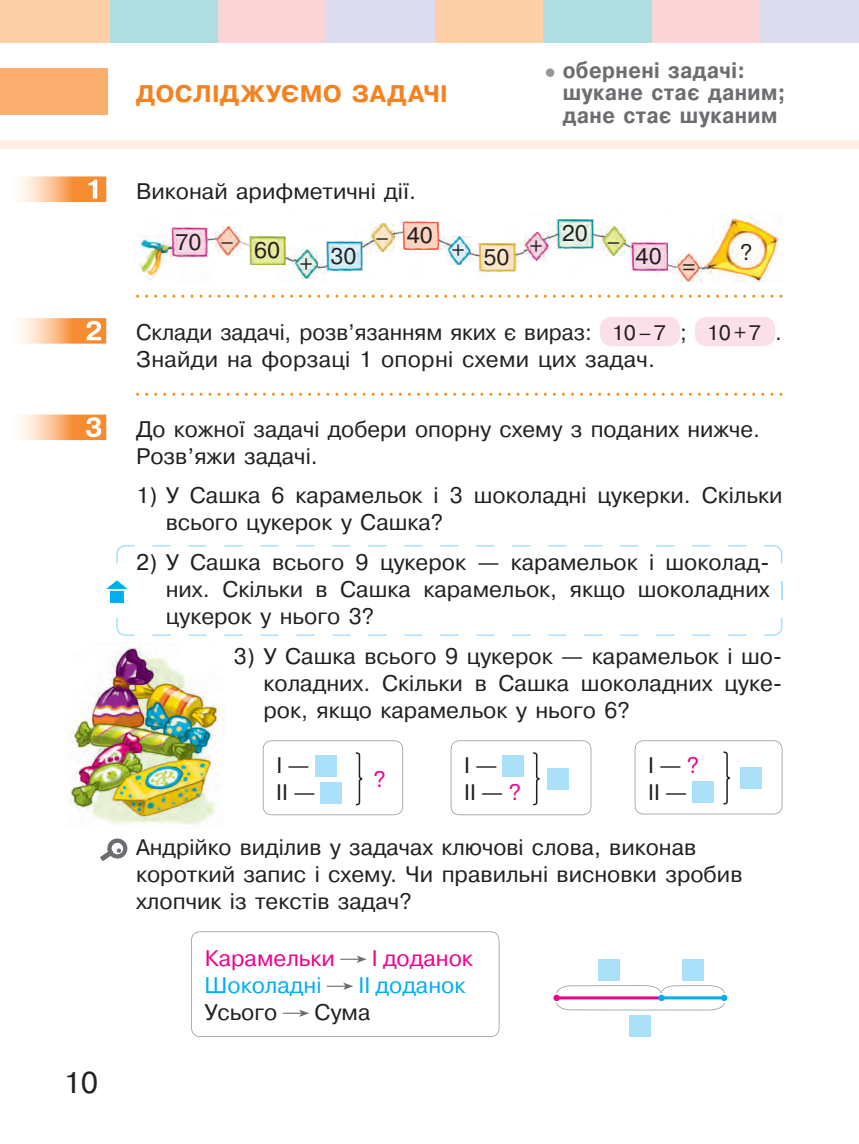
<style>
.page{position:relative;width:859px;height:1144px;background:#fff}
.page>*{position:absolute;margin:0;border:0;box-sizing:border-box;transform-origin:0 0}
.t1{font:30px "Pragmatica C";color:#231f20}
.t2{font:700 24px "Pragmatica C";letter-spacing:.02em;color:#f58220}
.t3{font:22.5px/27px "Pragmatica C";color:#231f20}
.t4{font:700 22.5px/22.5px "Pragmatica C";letter-spacing:.02em;color:#6c6d70;scale:.9 1}
.t5{font:22.5px "Pragmatica C";color:#ed028c}
.t6{font:22.5px "Pragmatica C";color:#00aeef}
.s1{font-weight:700;font-size:27px;color:#fff}
.s2{font-size:21px}
.s3{color:#ed028c}
</style>
<div class="page">
<div style="left:0;top:140px;width:859px;height:8px;background:#fef0e2"></div>
<div style="left:0;top:68px;width:107px;height:47px;background:#faaf71"></div>
<div style="left:0;top:0;width:110px;height:43px;background:#fdd0a7"></div>
<div style="left:110px;top:0;width:108px;height:43px;background:#aedee0"></div>
<div style="left:218px;top:0;width:109px;height:43px;background:#fbd4d6"></div>
<div style="left:652px;top:0;width:108px;height:43px;background:#fbd4d6"></div>
<div style="left:327px;top:0;width:108px;height:43px;background:#dbddef"></div>
<div style="left:760px;top:0;width:99px;height:43px;background:#dbddef"></div>
<div style="left:435px;top:0;width:108px;height:43px;background:#fdd0a7"></div>
<div style="left:543px;top:0;width:109px;height:43px;background:#aedee0"></div>
<svg style="left:136px;top:295px;width:646px;height:3px"></svg>
<svg style="left:136px;top:393px;width:646px;height:3px"></svg>
<img style="left:135px;top:217px;width:648px;height:66px">
<img style="left:170px;top:228px;width:38px;height:28px">
<img style="left:250px;top:236px;width:36px;height:29px">
<img style="left:216px;top:227px;width:25px;height:28px">
<img style="left:294px;top:250px;width:24px;height:28px">
<img style="left:371px;top:223px;width:23px;height:29px">
<img style="left:447px;top:236px;width:23px;height:29px">
<img style="left:524px;top:232px;width:24px;height:29px">
<img style="left:602px;top:227px;width:23px;height:28px">
<img style="left:676px;top:253px;width:26px;height:29px">
<img style="left:326px;top:242px;width:36px;height:28px">
<img style="left:403px;top:221px;width:36px;height:29px">
<img style="left:479px;top:243px;width:37px;height:29px">
<img style="left:557px;top:220px;width:36px;height:28px">
<img style="left:631px;top:242px;width:37px;height:29px">
<div style="left:600px;top:317px;width:80px;height:29px;background:#fbdfeb;border-radius:12px"></div>
<div style="left:695px;top:317px;width:80px;height:29px;background:#fbdfeb;border-radius:12px"></div>
<svg style="left:263px;top:740px;width:140px;height:75px"></svg>
<svg style="left:451px;top:740px;width:140px;height:75px"></svg>
<svg style="left:635px;top:740px;width:147px;height:74px"></svg>
<svg style="left:191px;top:931px;width:308px;height:106px"></svg>
<svg style="left:556px;top:985px;width:171px;height:25px"></svg>
<div style="left:658px;top:995px;width:7px;height:6px;background:#00aeef;border-radius:50%"></div>
<div style="left:553px;top:995px;width:7px;height:6px;background:#ed028c;border-radius:50%"></div>
<div style="left:598px;top:959px;width:21px;height:22px;background:#aae0f9"></div>
<div style="left:682px;top:959px;width:21px;height:22px;background:#aae0f9"></div>
<div style="left:630px;top:1015px;width:21px;height:22px;background:#aae0f9"></div>
<div style="left:546px;top:68px;width:8px;height:9px;background:#95979a;border-radius:50%"></div>
<img style="left:20px;top:176px;width:86px;height:26px">
<img style="left:88px;top:180px;width:9px;height:19px">
<img style="left:20px;top:318px;width:86px;height:26px">
<img style="left:86px;top:321px;width:15px;height:19px">
<img style="left:20px;top:414px;width:86px;height:26px">
<img style="left:86px;top:417px;width:15px;height:20px">
<img style="left:67px;top:642px;width:158px;height:184px">
<svg style="left:116px;top:545px;width:666px;height:91px"></svg>
<svg style="left:106px;top:578px;width:26px;height:26px"></svg>
<svg style="left:100px;top:838px;width:28px;height:23px"></svg>
<p class="t2" style="left:136px;top:80px;width:313px">ДОСЛІДЖУЄМО ЗаДаЧІ</p>
<p class="t4" style="left:563px;top:59px;width:249px">обернені задачі: шукане стає даним; дане стає шуканим</p>
<p class="t3" style="left:136px;top:177px;width:282px">Виконай арифметичні дії.</p>
<p class="t3" style="left:176px;top:228px;width:28px">70</p>
<p class="t3" style="left:407px;top:222px;width:28px">40</p>
<p class="t3" style="left:375px;top:224px;width:15px">–</p>
<p class="t3" style="left:254px;top:237px;width:28px">60</p>
<p class="t3" style="left:221px;top:228px;width:15px">–</p>
<p class="t3" style="left:330px;top:242px;width:28px">30</p>
<p class="t3" style="left:299px;top:250px;width:15px">+</p>
<p class="t3" style="left:562px;top:220px;width:28px">20</p>
<p class="t3" style="left:451px;top:237px;width:15px">+</p>
<p class="t3" style="left:529px;top:233px;width:15px">+</p>
<p class="t3" style="left:607px;top:228px;width:15px">–</p>
<p class="t3" style="left:483px;top:244px;width:28px">50</p>
<p class="t3" style="left:636px;top:243px;width:28px">40</p>
<p class="t3" style="left:740px;top:239px;width:14px">?</p>
<p class="t3" style="left:682px;top:254px;width:15px">=</p>
<p class="t3" style="left:136px;top:319px;width:647px;text-indent:-51px"><span class="s1">2</span> Склади задачі, розв’язанням яких є вираз: <span class="s2">10 – 7</span> ; <span class="s2">10 + 7</span> .<br>Знайди на форзаці 1 опорні схеми цих задач.</p>
<p class="t3" style="left:136px;top:415px;width:625px;text-indent:-51px"><span class="s1">3</span> До кожної задачі добери опорну схему з поданих нижче.<br>Роз в’яжи задачі.</p>
<p class="t3" style="left:166px;top:482px;width:618px;text-indent:-30px">1) У Сашка 6 карамельок і 3 шоколадні цукерки. Скільки всього цукерок у Сашка?</p>
<p class="t3" style="left:166px;top:549px;width:605px;text-align:justify;text-indent:-30px">2) У Сашка всього 9 цукерок — карамельок і шоколад&shy;них. Скільки в Сашка карамельок, якщо шоколадних цукерок у нього 3?</p>
<p class="t3" style="left:264px;top:643px;width:520px;text-align:justify;text-indent:-30px">3) У Сашка всього 9 цукерок — карамельок і шо&shy;коладних. Скільки в Сашка шоколадних цуке&shy;рок, якщо карамельок у нього 6?</p>
<p class="t3" style="left:276px;top:752px;width:41px">І —<br>ІІ —</p>
<p class="t3" style="left:464px;top:752px;width:58px">І —<br>ІІ — <span class="s3">?</span></p>
<p class="t3" style="left:648px;top:751px;width:52px">І — <span class="s3">?<br></span>ІІ —</p>
<p class="t3" style="left:136px;top:834px;width:608px">Андрійко виділив у задачах ключові слова, виконав короткий запис і схему. Чи правильні висновки зробив хлопчик із текстів задач?</p>
<p class="t5" style="left:205px;top:945px;width:132px">Карамельки</p>
<p class="t5" style="left:372px;top:945px;width:102px">І доданок</p>
<p class="t6" style="left:205px;top:972px;width:118px">Шоколадні</p>
<p class="t6" style="left:358px;top:972px;width:108px">ІІ доданок</p>
<p class="t3" style="left:205px;top:999px;width:74px">Усього</p>
<p class="t3" style="left:314px;top:999px;width:58px">Сума</p>
<p class="t5" style="left:373px;top:767px;width:14px">?</p>
<h1 class="t1" style="left:63px;top:1065px;width:36px">10</h1>
</div>
